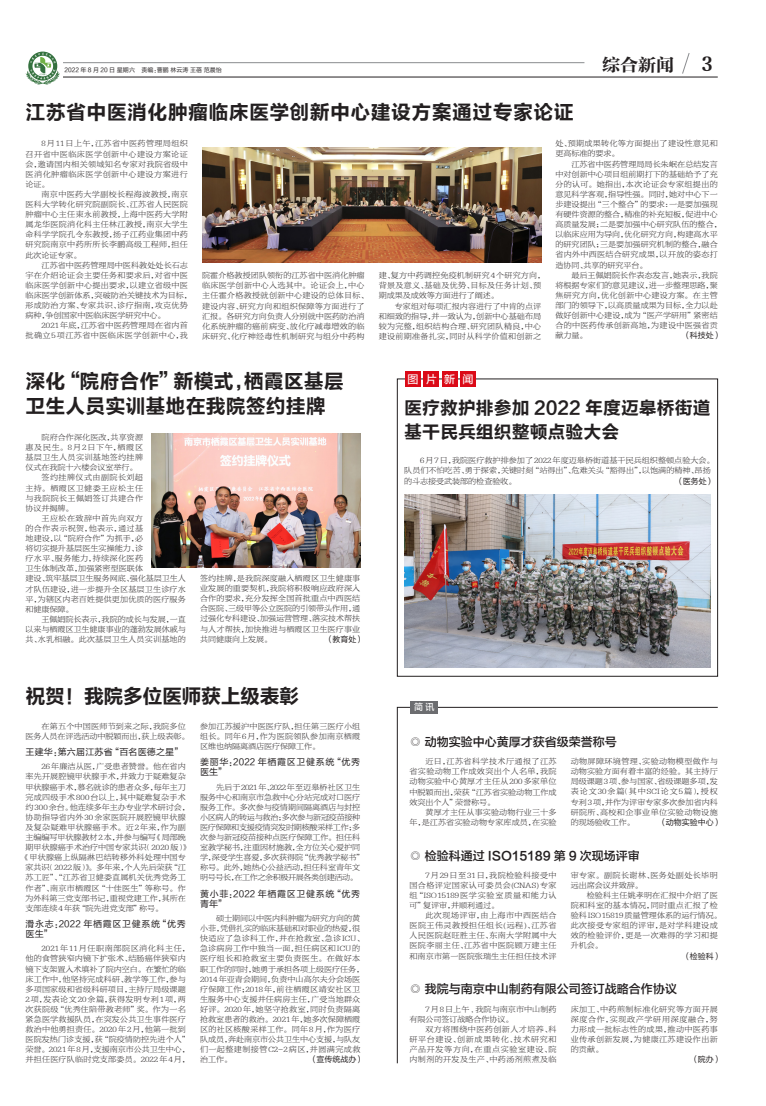
<style>
.page{position:relative;width:766px;height:1106px;background:#fff}
.page>*{position:absolute;margin:0;border:0;box-sizing:border-box;transform-origin:0 0}
.t1{font:20px/25px "FZLTCHK GBK1 0";color:#231f20}
.t2{font:20px "FZLTCHK GBK1 0";letter-spacing:-.025em;color:#231f20}
.t3{font:18px "FZCYSK GBK1 0";color:#231f20}
.t4{font:17.9px "FZLTCHK GBK1 0";color:#231f20}
.t5{font:12px "FZLTZHK GBK1 0";color:#231f20}
.t6{font:11px "FZLTZHUNHK GBK1 0";color:#fff}
.t7{font:9px/10.1px "FZLTHK GBK1 0";letter-spacing:.075em;color:#231f20}
.t8{font:9px "FZLTHK GBK1 0";letter-spacing:.02em;color:#231f20}
.t9{font:9px "FZLTZHUNHK GBK1 0";color:#fff}
.t10{font:8px/10.1px "FZBYKSK GBK1 0";letter-spacing:.03em;color:#231f20;text-align:justify}
.t11{font:8px/10.1px "FZBYKSK GBK1 0";color:#231f20}
.t12{font:8px/10.1px "FZBYKSK GBK1 0";letter-spacing:.055em;color:#231f20}
.t13{font:8px/10.1px "FZBYKSK GBK1 0";letter-spacing:.01em;color:#231f20}
.t14{font:8px/10.1px "FZBYKSK GBK1 0";letter-spacing:.06em;color:#231f20}
.t15{font:8px "FZBYKSK GBK1 0";letter-spacing:.05em;color:#231f20}
.t16{font:8px "FZLTHK GBK1 0";color:#231f20}
.t17{font:8px "FZBYKSK GBK1 0";letter-spacing:.09em;color:#231f20}
.t18{font:6px "FZLTHK GBK1 0";color:#231f20}
</style>
<div class="page">
<svg style="left:397px;top:707px;width:320px;height:356px"></svg>
<div style="left:410px;top:701px;width:28px;height:12px;background:#6c6d70"></div>
<img style="left:151px;top:433px;width:209px;height:134px">
<img style="left:404px;top:494px;width:306px;height:173px">
<div style="left:405px;top:371px;width:15px;height:15px;background:#db0a17"></div>
<div style="left:423px;top:371px;width:16px;height:15px;background:#db0a17"></div>
<div style="left:441px;top:371px;width:16px;height:15px;background:#db0a17"></div>
<div style="left:460px;top:371px;width:15px;height:15px;background:#db0a17"></div>
<img style="left:202px;top:147px;width:339px;height:116px">
<hr style="left:63px;top:62px;width:521px;height:1px;background:#8a8c8f">
<hr style="left:63px;top:77px;width:654px;height:1px;background:#231f20">
<svg style="left:682px;top:53px;width:7px;height:21px"></svg>
<svg style="left:26px;top:52px;width:34px;height:33px"></svg>
<p class="t18" style="left:64px;top:66px;width:159px">2022 年 8 月 20 日星期六 责编：曹鹏林云涛王蓓范晨怡</p>
<h2 class="t3" style="left:602px;top:55px;width:73px">综合新闻</h2>
<h2 class="t3" style="left:701px;top:54px;width:13px">3</h2>
<h1 class="t1" style="left:26px;top:100px;width:549px">江苏省中医消化肿瘤临床医学创新中心建设方案通过专家论证</h1>
<p class="t10" style="left:26px;top:139px;width:164px;text-indent:16px">8月11日上午，江苏省中医药管理局组织召开省中医临床医学创新中心建设方案论证会，邀请国内相关领域知名专家对我院省级中医消化肿瘤临床医学创新中心建设方案进行论证。</p>
<p class="t10" style="left:26px;top:189px;width:164px;text-indent:16px">南京中医药大学副校长程海波教授，南京医科大学转化研究院副院长、江苏省人民医院肿瘤中心主任束永前教授，上海中医药大学附属龙华医院消化科主任林江教授，南京大学生命科学学院孔令东教授，扬子江药业集团中药研究院南京中药所所长李鹏高级工程师，担任此次论证专家。</p>
<p class="t10" style="left:26px;top:260px;width:168px;text-align:left;text-indent:16px">江苏省中医药管理局中医科教处处长石志宇在介绍论证会主要任务和要求后，对省中医临床医学创新中心提出要求，以建立省级中医临床医学创新体系，突破防治关键技术为目标，形成防治方案、专家共识、诊疗指南，攻克优势病种，争创国家中医临床医学研究中心。</p>
<p class="t14" style="left:26px;top:321px;width:164px;text-align:right">2021年底，江苏省中医药管理局在省内首<br>批确立5项江苏省中医临床医学创新中心，我</p>
<p class="t10" style="left:555px;top:139px;width:164px">处、预期成果转化等方面提出了建设性意见和更高标准的要求。</p>
<p class="t10" style="left:555px;top:159px;width:168px;text-align:left;text-indent:16px">江苏省中医药管理局局长朱岷在总结发言中对创新中心项目组前期打下的基础给予了充分的认可。她指出，本次论证会专家组提出的意见科学客观，指导性强。同时，她对中心下一步建设提出“三个整合”的要求：一是要加强现有硬件资源的整合，精准的补充短板，促进中心高质量发展；二是要加强中心研究队伍的整合，以临床应用为导向，优化研究方向，构建高水平的研究团队；三是要加强研究机制的整合，融合省内外中西医结合研究成果，以开放的姿态打造协同、共享的研究平台。</p>
<p class="t10" style="left:555px;top:270px;width:164px;text-indent:16px">最后王佩娟院长作表态发言，她表示，我院将根据专家们的意见建议，进一步整理思路，聚焦研究方向，优化创新中心建设方案。在主管部门的领导下，以高质量成果为目标，全力以赴做好创新中心建设，成为“医产学研用”紧密结合的中医药传承创新高地，为建设中医强省贡献力量。</p>
<p class="t10" style="left:202px;top:271px;width:168px;text-align:left">院霍介格教授团队领衔的江苏省中医消化肿瘤临床医学创新中心入选其中。论证会上，中心主任霍介格教授就创新中心建设的总体目标、建设内容、研究方向和组织保障等方面进行了汇报。各研究方向负责人分别就中医药防治消化系统肿瘤的癌前病变、放化疗减毒增效的临床研究、化疗神经毒性机制研究与组分中药构</p>
<p class="t10" style="left:378px;top:271px;width:168px;text-align:left">建、复方中药调控免疫机制研究4个研究方向，背景及意义、基础及优势、目标及任务计划、预期成果及成效等方面进行了阐述。</p>
<p class="t10" style="left:378px;top:301px;width:164px;text-indent:16px">专家组对每项汇报内容进行了中肯的点评和细致的指导，并一致认为，创新中心基础布局较为完整，组织结构合理、研究团队精良，中心建设前期准备扎实，同时从科学价值和创新之</p>
<p class="t16" style="left:682px;top:331px;width:40px">（科技处）</p>
<h1 class="t1" style="left:26px;top:369px;width:320px">深化“院府合作”新模式，栖霞区基层卫生人员实训基地在我院签约挂牌</h1>
<h3 class="t6" style="left:407px;top:373px;width:67px">图片新闻</h3>
<h3 class="t4" style="left:404px;top:397px;width:308px">医疗救护排参加 2022 年度迈皋桥街道</h3>
<p class="t10" style="left:42px;top:432px;width:103px">院府合作深化医改，共享资源</p>
<h3 class="t4" style="left:404px;top:421px;width:216px">基干民兵组织整顿点验大会</h3>
<p class="t17" style="left:26px;top:443px;width:119px">惠及民生。8月2日下午，栖霞区</p>
<p class="t15" style="left:26px;top:453px;width:119px">基层卫生人员实训基地签约挂牌</p>
<p class="t11" style="left:26px;top:463px;width:113px">仪式在我院十六楼会议室举行。</p>
<p class="t14" style="left:42px;top:473px;width:103px">签约挂牌仪式由副院长刘超</p>
<p class="t12" style="left:26px;top:483px;width:119px">主持。栖霞区卫健委王应松主任</p>
<p class="t15" style="left:26px;top:494px;width:119px">与我院院长王佩娟签订共建合作</p>
<p class="t10" style="left:26px;top:503px;width:49px">协议并揭牌。</p>
<p class="t14" style="left:42px;top:513px;width:103px">王应松在致辞中首先向双方</p>
<p class="t12" style="left:26px;top:523px;width:119px">的合作表示祝贺，他表示，通过基</p>
<p class="t10" style="left:26px;top:533px;width:119px">地建设，以“院府合作”为抓手，必</p>
<p class="t10" style="left:26px;top:543px;width:119px">将切实提升基层医生实操能力、诊</p>
<p class="t12" style="left:26px;top:553px;width:119px">疗水平、服务能力，持续深化医药</p>
<p class="t10" style="left:26px;top:563px;width:119px">卫生体制改革，加强紧密型医联体</p>
<p class="t11" style="left:26px;top:574px;width:162px">建设、筑牢基层卫生服务网底、强化基层卫生人</p>
<p class="t10" style="left:26px;top:584px;width:162px">才队伍建设，进一步提升全区基层卫生诊疗水</p>
<p class="t10" style="left:26px;top:594px;width:162px">平，为辖区内老百姓提供更加优质的医疗服务</p>
<p class="t10" style="left:26px;top:604px;width:49px">和健康保障。</p>
<p class="t11" style="left:42px;top:614px;width:146px">王佩娟院长表示，我院的成长与发展，一直</p>
<p class="t11" style="left:26px;top:624px;width:162px">以来与栖霞区卫生健康事业的蓬勃发展休戚与</p>
<p class="t10" style="left:26px;top:634px;width:162px">共、水乳相融。此次基层卫生人员实训基地的</p>
<p class="t13" style="left:404px;top:456px;width:312px;text-indent:16px">6月7日，我院医疗救护排参加了2022年度迈皋桥街道基干民兵组织整顿点验大会。队员们不怕吃苦、勇于探索，关键时刻“站得出”、危难关头“豁得出”，以饱满的精神、昂扬的斗志接受武装部的检查验收。</p>
<p class="t16" style="left:675px;top:476px;width:40px">（医务处）</p>
<p class="t10" style="left:200px;top:573px;width:162px">签约挂牌，是我院深度融入栖霞区卫生健康事业发展的重要契机，我院将积极响应政府深入合作的要求，充分发挥全国首批重点中西医结合医院、三级甲等公立医院的引领带头作用，通过强化专科建设、加强运营管理、落实技术帮扶与人才帮扶，加快推进与栖霞区卫生医疗事业共同健康向上发展。</p>
<p class="t16" style="left:325px;top:634px;width:40px">（教育处）</p>
<h1 class="t2" style="left:26px;top:684px;width:275px">祝贺！我院多位医师获上级表彰</h1>
<p class="t11" style="left:26px;top:721px;width:165px;text-indent:16px">在第五个中国医师节到来之际，我院多位医务人员在评选活动中脱颖而出，获上级表彰。</p>
<p class="t8" style="left:26px;top:747px;width:159px">王建华：第六届江苏省“百名医德之星”</p>
<p class="t10" style="left:42px;top:761px;width:146px">26年廉洁从医，广受患者赞誉。他在省内</p>
<p class="t10" style="left:26px;top:772px;width:162px">率先开展腔镜甲状腺手术，并致力于疑难复杂</p>
<p class="t11" style="left:26px;top:782px;width:162px">甲状腺癌手术，慕名就诊的患者众多，每年主刀</p>
<p class="t10" style="left:26px;top:792px;width:162px">完成四级手术800台以上，其中疑难复杂手术</p>
<p class="t11" style="left:26px;top:802px;width:166px">约300余台。他连续多年主办专业学术研讨会，</p>
<p class="t10" style="left:26px;top:812px;width:162px">协助指导省内外30余家医院开展腔镜甲状腺</p>
<p class="t15" style="left:26px;top:823px;width:162px">及复杂疑难甲状腺癌手术。近2年来，作为副</p>
<p class="t11" style="left:26px;top:832px;width:162px">主编编写甲状腺教材2本，并参与编写《局部晚</p>
<p class="t13" style="left:26px;top:842px;width:166px">期甲状腺癌手术治疗中国专家共识（2020版）》</p>
<p class="t10" style="left:22px;top:852px;width:166px">《甲状腺癌上纵隔淋巴结转移外科处理中国专</p>
<p class="t11" style="left:26px;top:862px;width:162px">家共识（2022版）》。多年来，个人先后荣获“江</p>
<p class="t10" style="left:26px;top:872px;width:162px">苏工匠”、“江苏省卫健委直属机关优秀党务工</p>
<p class="t10" style="left:26px;top:883px;width:162px">作者”、南京市栖霞区“十佳医生”等称号。作</p>
<p class="t11" style="left:26px;top:893px;width:162px">为外科第三党支部书记，重视党建工作，其所在</p>
<p class="t11" style="left:26px;top:903px;width:139px">支部连续4年获“院先进党支部”称号。</p>
<p class="t7" style="left:26px;top:919px;width:162px">滑永志：2022 年栖霞区卫健系统“优秀医生”</p>
<p class="t10" style="left:26px;top:943px;width:166px;text-align:left;text-indent:16px">2021年11月任职南部院区消化科主任，他的食管狭窄内镜下扩张术、结肠癌伴狭窄内镜下支架置入术填补了院内空白。在繁忙的临床工作中，他坚持完成科研、教学等工作，参与多项国家级和省级科研项目，主持厅局级课题<br>2项，发表论文20余篇，获得发明专利1项，两次获院级“优秀住陪带教老师”奖。作为一名紧急医学救援队员，在突发公共卫生事件医疗救治中他勇担责任。2020年2月，他第一批到医院发热门诊支援，获“院疫情防控先进个人”荣誉。2021年8月，支援南京市公共卫生中心，并担任医疗队临时党支部委员。2022年4月，</p>
<p class="t10" style="left:200px;top:721px;width:162px">参加江苏援沪中医医疗队，担任第三医疗小组组长。同年6月，作为医院领队参加南京栖霞区维也纳隔离酒店医疗保障工作。</p>
<p class="t7" style="left:200px;top:757px;width:162px">姜丽华：2022 年栖霞区卫健系统“优秀医生”</p>
<p class="t11" style="left:200px;top:782px;width:166px;text-indent:16px">先后于2021年、2022年至迈皋桥社区卫生服务中心和南京市急救中心分站完成对口医疗服务工作。多次参与疫情期间隔离酒店与封控小区病人的转运与救治；多次参与新冠疫苗接种医疗保障和支援疫情突发时期核酸采样工作；多次参与新冠疫苗接种点医疗保障工作。担任科室教学秘书，注重因材施教，全方位关心爱护同学，深受学生喜爱，多次获得院“优秀教学秘书”称号。此外，她热心公益活动，担任科室青年文明号号长，在工作之余积极开展各类创建活动。</p>
<p class="t7" style="left:200px;top:888px;width:162px">黄小菲：2022 年栖霞区卫健系统“优秀青年”</p>
<p class="t10" style="left:200px;top:913px;width:166px;text-align:left;text-indent:16px">硕士期间以中医内科肿瘤为研究方向的黄小菲，凭借扎实的临床基础和对职业的热爱，很快适应了急诊科工作，并在抢救室、急诊ICU、急诊病房工作中独当一面，担任病区和ICU的医疗组长和抢救室主要负责医生。在做好本职工作的同时，她勇于承担各项上级医疗任务，<br>2014年亚青会期间，负责中山高尔夫分会场医疗保障工作；2018年，前往栖霞区靖安社区卫生服务中心支援并任病房主任，广受当地群众好评。2020年，她坚守抢救室，同时负责隔离抢救室患者的救治。2021年，她多次保障栖霞区的社区核酸采样工作。同年8月，作为医疗队成员，奔赴南京市公共卫生中心支援，与队友们一起整建制接管C2-2病区，并圆满完成救治工作。</p>
<p class="t16" style="left:309px;top:1055px;width:56px">（宣传统战办）</p>
<p class="t9" style="left:414px;top:702px;width:22px">简 讯</p>
<h3 class="t5" style="left:409px;top:735px;width:209px">◎ 动物实验中心黄厚才获省级荣誉称号</h3>
<p class="t10" style="left:409px;top:756px;width:148px;text-indent:16px">近日，江苏省科学技术厅通报了江苏省实验动物工作成效突出个人名单，我院动物实验中心黄厚才主任从200多家单位中脱颖而出，荣获“江苏省实验动物工作成效突出个人”荣誉称号。</p>
<p class="t10" style="left:409px;top:807px;width:148px;text-align:right">黄厚才主任从事实验动物行业三十多<br>年，是江苏省实验动物专家库成员，在实验</p>
<p class="t10" style="left:570px;top:756px;width:148px">动物屏障环境管理、实验动物模型做作与动物实验方面有着丰富的经验。其主持厅局级课题3项、参与国家、省级课题多项，发表论文30余篇（其中SCI论文5篇），授权专利3项，并作为评审专家多次参加省内科研院所、高校和企事业单位实验动物设施的现场验收工作。</p>
<p class="t16" style="left:658px;top:817px;width:64px">（动物实验中心）</p>
<h3 class="t5" style="left:409px;top:848px;width:232px">◎ 检验科通过 ISO15189 第 9 次现场评审</h3>
<p class="t10" style="left:409px;top:870px;width:148px;text-indent:16px">7月29日至31日，我院检验科接受中国合格评定国家认可委员会(CNAS)专家组“ISO15189医学实验室质量和能力认可”复评审，并顺利通过。</p>
<p class="t10" style="left:409px;top:910px;width:148px;text-indent:16px">此次现场评审，由上海市中西医结合医院王伟灵教授担任组长(远程)、江苏省人民医院赵旺胜主任、东南大学附属中大医院李丽主任、江苏省中医院顾万建主任和南京市第一医院张瑞生主任担任技术评</p>
<p class="t14" style="left:570px;top:870px;width:148px">审专家。副院长谢林、医务处副处长毕明远出席会议并致辞。</p>
<p class="t12" style="left:570px;top:890px;width:152px;text-indent:16px">检验科主任姚孝明在汇报中介绍了医院和科室的基本情况，同时重点汇报了检验科ISO15819质量管理体系的运行情况。此次接受专家组的评审，是对学科建设成效的检验评价，更是一次难得的学习和提升机会。</p>
<p class="t16" style="left:682px;top:951px;width:40px">（检验科）</p>
<h3 class="t5" style="left:409px;top:982px;width:269px">◎ 我院与南京中山制药有限公司签订战略合作协议</h3>
<p class="t10" style="left:409px;top:1004px;width:148px;text-indent:16px">7月8日上午,我院与南京市中山制药有限公司签订战略合作协议。</p>
<p class="t10" style="left:409px;top:1024px;width:148px;text-indent:16px">双方将围绕中医药创新人才培养、科研平台建设、创新成果转化、技术研究和产品开发等方向，在重点实验室建设、院内制剂的开发及生产、中药汤剂煎煮及临</p>
<p class="t10" style="left:570px;top:1004px;width:148px">床加工、中药煎制标准化研究等方面开展深度合作，实现政产学研用深度融合，努力形成一批标志性的成果，推动中医药事业传承创新发展，为健康江苏建设作出新的贡献。</p>
<p class="t16" style="left:690px;top:1054px;width:32px">（院办）</p>
</div>
